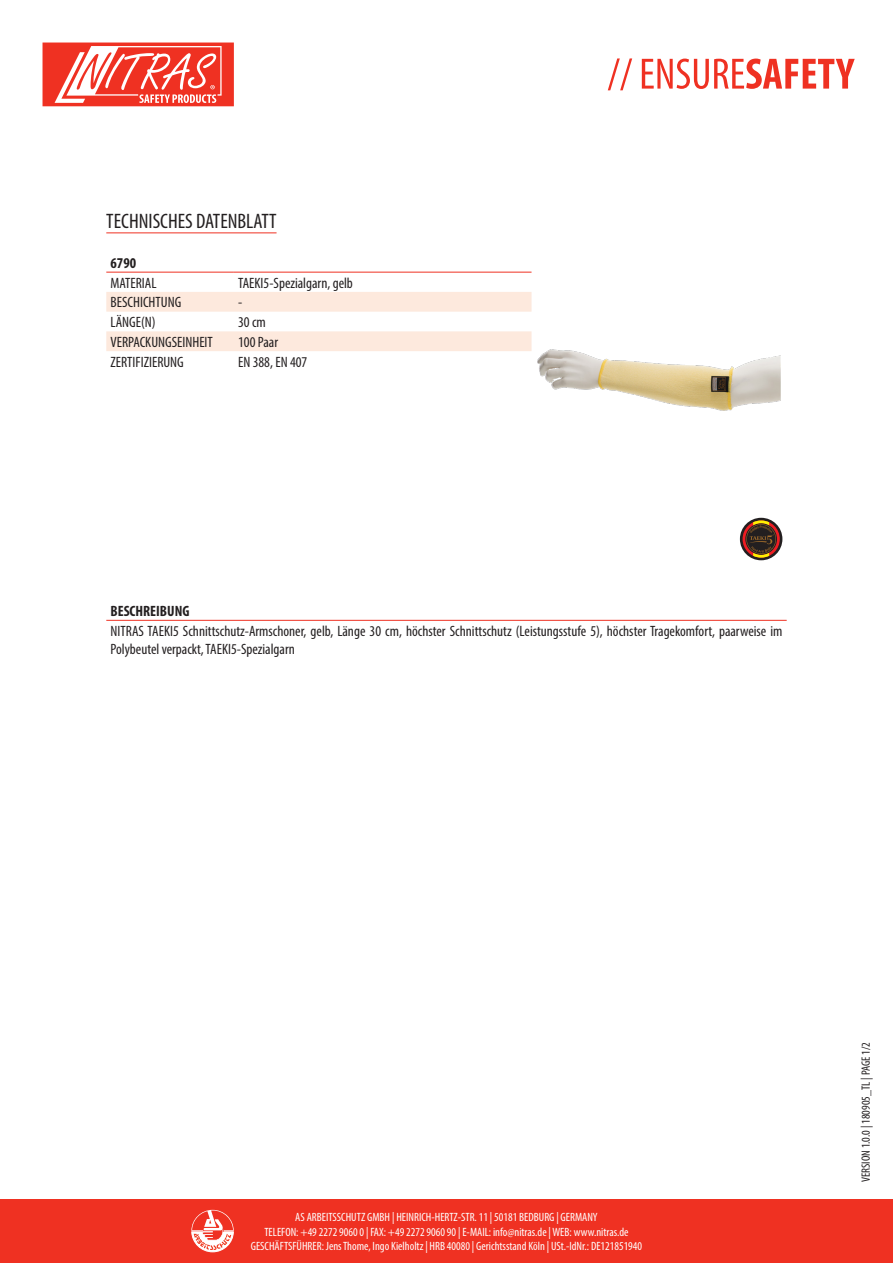
<style>
.page{position:relative;width:893px;height:1263px;background:#fff}
.page>*{position:absolute;margin:0;border:0;box-sizing:border-box;transform-origin:0 0}
.t1{font:condensed 21px "Myriad Pro";color:#231f20}
.t2{font:condensed 15px/18px "Myriad Pro";color:#231f20}
.t3{font:700 condensed 15px "Myriad Pro";color:#231f20}
.t4{font:condensed 12px/14.4px "Myriad Pro";color:#fff;text-align:center}
.t5{font:condensed 12px "Myriad Pro";color:#231f20}
</style>
<div class="page">
<div style="left:0;top:1199px;width:893px;height:64px;background:#ef3122"></div>
<svg style="left:608px;top:58px;width:247px;height:32px"></svg>
<svg style="left:191px;top:1210px;width:43px;height:42px"></svg>
<svg style="left:43px;top:43px;width:191px;height:63px"></svg>
<hr style="left:106px;top:232px;width:171px;height:1px;background:#ef3122">
<svg style="left:106px;top:292px;width:425px;height:59px"></svg>
<hr style="left:106px;top:272px;width:128px;height:1px;background:#ef3122">
<hr style="left:234px;top:272px;width:297px;height:1px;background:#ef3122">
<img style="left:531px;top:271px;width:250px;height:140px">
<svg style="left:740px;top:518px;width:42px;height:42px"></svg>
<svg style="left:743px;top:520px;width:37px;height:38px"></svg>
<hr style="left:106px;top:620px;width:681px;height:1px;background:#ef3122">
<p class="t1" style="left:106px;top:209px;width:172px">TECHNISCHES DATENBLATT</p>
<p class="t3" style="left:111px;top:253px;width:27px">6790</p>
<p class="t2" style="left:111px;top:273px;width:47px">MATERIAL</p>
<p class="t2" style="left:238px;top:273px;width:116px">TAEKI5-Spezialgarn, gelb</p>
<p class="t2" style="left:111px;top:293px;width:72px">BESCHICHTUNG</p>
<p class="t2" style="left:238px;top:293px;width:6px">-</p>
<p class="t2" style="left:111px;top:313px;width:47px">LÄNGE(N)</p>
<p class="t2" style="left:238px;top:313px;width:29px">30 cm</p>
<p class="t2" style="left:111px;top:333px;width:104px">VERPACKUNGSEINHEIT</p>
<p class="t2" style="left:238px;top:333px;width:41px">100 Paar</p>
<p class="t2" style="left:111px;top:352px;width:75px">ZERTIFIZIERUNG</p>
<p class="t2" style="left:238px;top:352px;width:71px">EN 388, EN 407</p>
<p class="t3" style="left:111px;top:602px;width:80px">BESCHREIBUNG</p>
<p class="t2" style="left:111px;top:622px;width:673px">NITRAS TAEKI5 Schnittschutz-Armschoner, gelb, Länge 30 cm, höchster Schnittschutz (Leistungsstufe 5), höchster Tragekomfort, paarweise im<br>Polybeutel verpackt, TAEKI5-Spezialgarn</p>
<p class="t4" style="left:251px;top:1210px;width:393px">AS ARBEITSSCHUTZ GMBH | HEINRICH-HERTZ-STR. 11 | 50181 BEDBURG | GERMANY<br>TELEFON: +49 2272 9060 0 | FAX: +49 2272 9060 90 | E-MAIL: info@nitras.de | WEB: www.nitras.de<br>GESCHÄFTSFÜHRER: Jens Thome, Ingo Kielholtz | HRB 40080 | Gerichtsstand Köln | USt.-IdNr.: DE121851940</p>
<p class="t5" style="left:859px;top:1182px;width:141px;rotate:-90deg">VERSION 1.0.0 | 180905_TL | PAGE 1/2</p>
</div>
